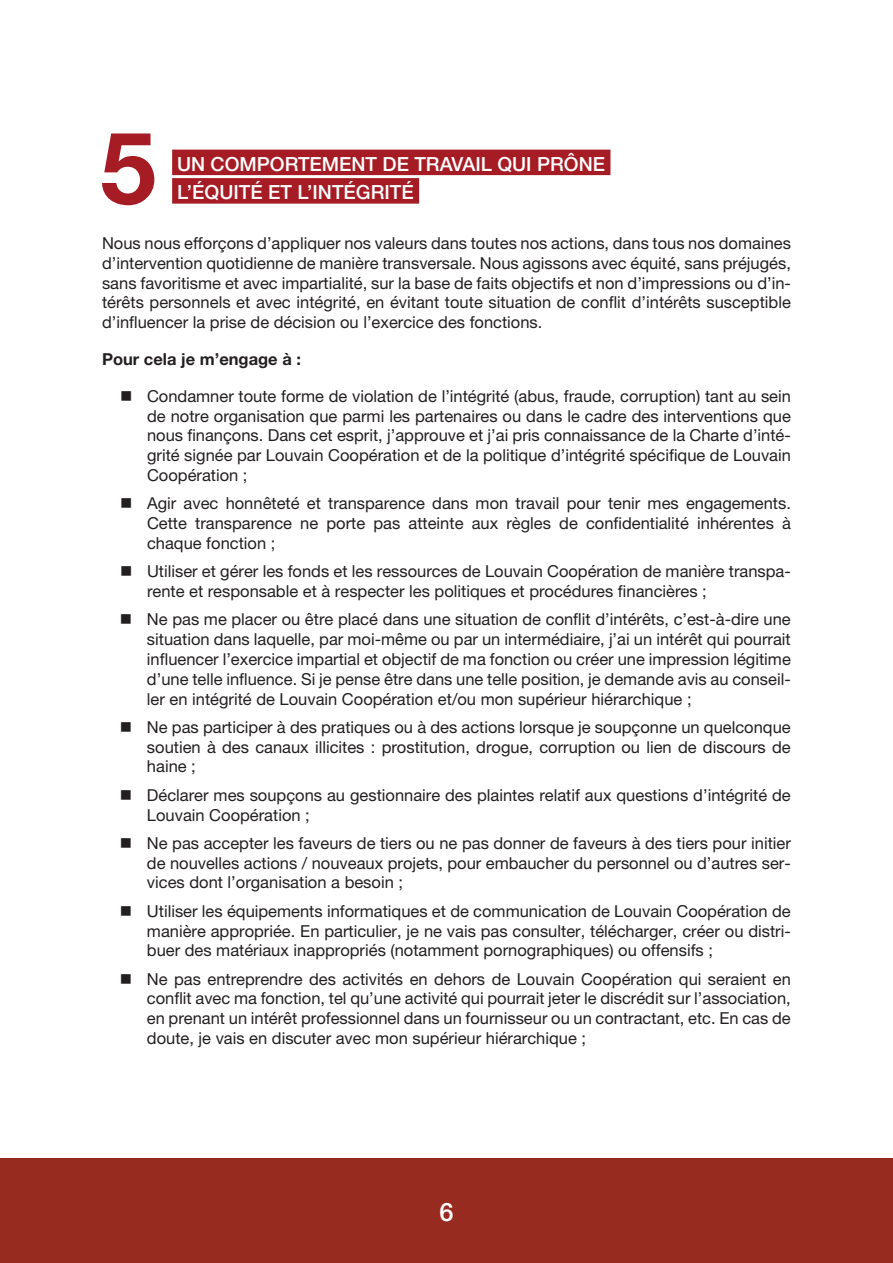
<style>
.page{position:relative;width:893px;height:1263px;background:#fff}
.page>*{position:absolute;margin:0;border:0;box-sizing:border-box;transform-origin:0 0}
.t1{font:700 100.5px "Helvetica Neue LT Pro";color:#a61c25}
.t2{font:500 25.5px "Helvetica Neue LT Pro";color:#fff}
.t3{font:500 19.5px/28.5px "Helvetica Neue LT Pro";color:#fff}
.t4{font:16.5px/19.8px "Helvetica Neue LT Pro";color:#231f20;text-align:justify}
.t5{font:700 16.5px "Helvetica Neue LT Pro";color:#231f20}
</style>
<div class="page">
<div style="left:0;top:1159px;width:893px;height:104px;background:#982b20"></div>
<div style="left:172px;top:150px;width:438px;height:25px;background:#a61c25"></div>
<div style="left:172px;top:178px;width:247px;height:26px;background:#a61c25"></div>
<h1 class="t1" style="left:100px;top:106px;width:57px">5</h1>
<p class="t3" style="left:177px;top:149px;width:429px">UN COMPORTEMENT DE TRAVAIL QUI PRÔNE<br>L’ÉQUITÉ ET L’INTÉGRITÉ</p>
<p class="t4" style="left:102px;top:233px;width:690px">Nous nous efforçons d’appliquer nos valeurs dans toutes nos actions, dans tous nos domaines d’intervention quotidienne de manière transversale. Nous agissons avec équité, sans préjugés, sans favoritisme et avec impartialité, sur la base de faits objectifs et non d’impressions ou d’in&shy;térêts personnels et avec intégrité, en évitant toute situation de conflit d’intérêts susceptible d’influencer la prise de décision ou l’exercice des fonctions.</p>
<p class="t5" style="left:102px;top:349px;width:200px">Pour cela je m’engage à :</p>
<p class="t4" style="left:147px;top:386px;width:645px">Condamner toute forme de violation de l’intégrité (abus, fraude, corruption) tant au sein de notre organisation que parmi les partenaires ou dans le cadre des interventions que nous finançons. Dans cet esprit, j’approuve et j’ai pris connaissance de la Charte d’inté&shy;grité signée par Louvain Coopération et de la politique d’intégrité spécifique de Louvain Coopération ;</p>
<p class="t4" style="left:147px;top:493px;width:645px">Agir avec honnêteté et transparence dans mon travail pour tenir mes engagements.<br>Cette transparence ne porte pas atteinte aux règles de confidentialité inhérentes à chaque fonction ;</p>
<p class="t4" style="left:147px;top:561px;width:645px">Utiliser et gérer les fonds et les ressources de Louvain Coopération de manière transpa&shy;rente et responsable et à respecter les politiques et procédures financières ;</p>
<p class="t4" style="left:147px;top:609px;width:645px">Ne pas me placer ou être placé dans une situation de conflit d’intérêts, c’est-à-dire une situation dans laquelle, par moi-même ou par un intermédiaire, j’ai un intérêt qui pourrait influencer l’exercice impartial et objectif de ma fonction ou créer une impression légitime d’une telle influence. Si je pense être dans une telle position, je demande avis au conseil&shy;ler en intégrité de Louvain Coopération et/ou mon supérieur hiérarchique ;</p>
<p class="t4" style="left:147px;top:717px;width:645px">Ne pas participer à des pratiques ou à des actions lorsque je soupçonne un quelconque soutien à des canaux illicites : prostitution, drogue, corruption ou lien de discours de haine ;</p>
<p class="t4" style="left:147px;top:785px;width:645px">Déclarer mes soupçons au gestionnaire des plaintes relatif aux questions d’intégrité de<br>Louvain Coopération ;</p>
<p class="t4" style="left:147px;top:833px;width:645px">Ne pas accepter les faveurs de tiers ou ne pas donner de faveurs à des tiers pour initier de nouvelles actions / nouveaux projets, pour embaucher du personnel ou d’autres ser&shy;vices dont l’organisation a besoin ;</p>
<p class="t4" style="left:147px;top:901px;width:645px">Utiliser les équipements informatiques et de communication de Louvain Coopération de manière appropriée. En particulier, je ne vais pas consulter, télécharger, créer ou distri&shy;buer des matériaux inappropriés (notamment pornographiques) ou offensifs ;</p>
<p class="t4" style="left:147px;top:969px;width:645px">Ne pas entreprendre des activités en dehors de Louvain Coopération qui seraient en conflit avec ma fonction, tel qu’une activité qui pourrait jeter le discrédit sur l’association, en prenant un intérêt professionnel dans un fournisseur ou un contractant, etc. En cas de doute, je vais en discuter avec mon supérieur hiérarchique ;</p>
<h2 class="t2" style="left:439px;top:1196px;width:16px">6</h2>
</div>
